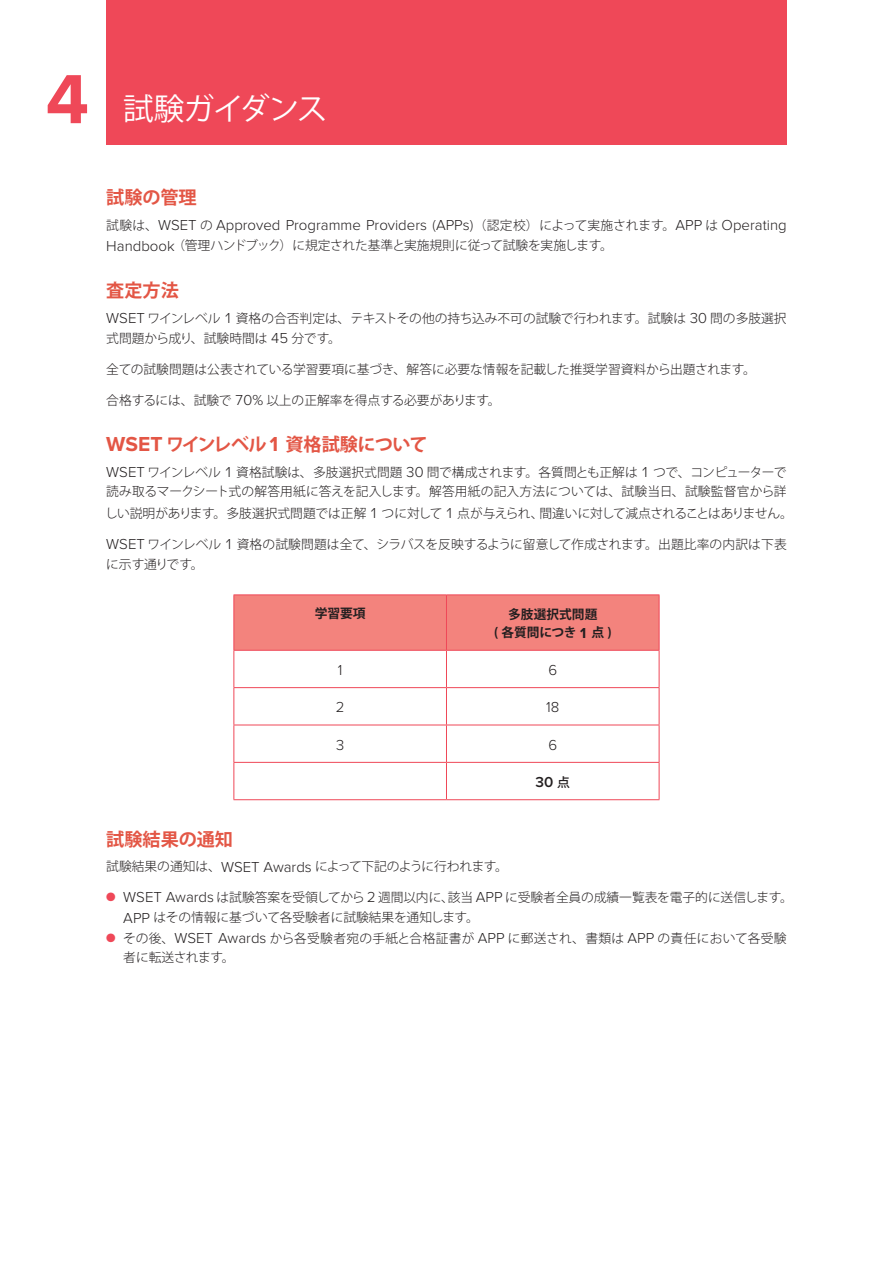
<style>
.page{position:relative;width:893px;height:1263px;background:#fff}
.page>*{position:absolute;margin:0;border:0;box-sizing:border-box;transform-origin:0 0}
.t1{font:700 72px "Proxima Nova";color:#ef4858}
.t2{font:300 36px "Proxima Nova";color:#fff}
.t3{font:30.6px "Koz Go Pro";letter-spacing:-.035em;color:#fff}
.t4{font:700 18.15px "Koz Go Pro";letter-spacing:-.03em;color:#e35645}
.t5{font:700 18.15px "Koz Go Pro";letter-spacing:-.01em;color:#e35645}
.t6{font:300 15px "Proxima Nova";color:#231f20}
.t7{font:600 15px "Proxima Nova";color:#231f20}
.t8{font:300 12.75px/20.2px "Koz Go Pro";color:#231f20}
.t9{font:300 12.75px "Koz Go Pro";letter-spacing:-.02em;color:#231f20}
.t10{font:300 12.75px/19.2px "Koz Go Pro";letter-spacing:.025em;color:#231f20}
.t11{font:700 12.75px/18px "Koz Go Pro";color:#231f20;text-align:center}
.s1{font-weight:700;font-size:72px}
.s2{font-family:"Koz Go Pro";font-size:12.75px}
.s3{font-family:"Proxima Nova";font-size:15px}
.s4{font-family:"Proxima Nova";font-size:21px}
.s5{font-family:"Koz Go Pro";font-weight:500;font-size:12.75px}
.s6{color:#ef4858}
</style>
<div class="page">
<div style="left:234px;top:595px;width:425px;height:55px;background:#f3837d"></div>
<hr style="left:233px;top:595px;width:1px;height:55px;background:#ef4858">
<hr style="left:233px;top:594px;width:213px;height:1px;background:#ef4858">
<hr style="left:446px;top:594px;width:213px;height:1px;background:#ef4858">
<hr style="left:446px;top:595px;width:1px;height:55px;background:#ef4858">
<hr style="left:659px;top:595px;width:1px;height:55px;background:#ef4858">
<hr style="left:233px;top:651px;width:1px;height:36px;background:#ef4858">
<hr style="left:233px;top:688px;width:1px;height:37px;background:#ef4858">
<hr style="left:233px;top:650px;width:213px;height:1px;background:#ef4858">
<hr style="left:233px;top:687px;width:213px;height:1px;background:#ef4858">
<hr style="left:446px;top:651px;width:1px;height:36px;background:#ef4858">
<hr style="left:446px;top:688px;width:1px;height:37px;background:#ef4858">
<hr style="left:446px;top:650px;width:213px;height:1px;background:#ef4858">
<hr style="left:659px;top:651px;width:1px;height:36px;background:#ef4858">
<hr style="left:659px;top:688px;width:1px;height:37px;background:#ef4858">
<hr style="left:446px;top:687px;width:213px;height:1px;background:#ef4858">
<hr style="left:233px;top:725px;width:1px;height:37px;background:#ef4858">
<hr style="left:233px;top:725px;width:213px;height:1px;background:#ef4858">
<hr style="left:446px;top:725px;width:1px;height:37px;background:#ef4858">
<hr style="left:446px;top:725px;width:213px;height:1px;background:#ef4858">
<hr style="left:659px;top:725px;width:1px;height:37px;background:#ef4858">
<hr style="left:233px;top:763px;width:1px;height:36px;background:#ef4858">
<hr style="left:233px;top:762px;width:213px;height:1px;background:#ef4858">
<hr style="left:233px;top:799px;width:213px;height:1px;background:#ef4858">
<hr style="left:446px;top:763px;width:1px;height:36px;background:#ef4858">
<hr style="left:446px;top:762px;width:213px;height:1px;background:#ef4858">
<hr style="left:659px;top:763px;width:1px;height:36px;background:#ef4858">
<hr style="left:446px;top:799px;width:213px;height:1px;background:#ef4858">
<div style="left:106px;top:0;width:681px;height:144px;background:#ef4858"></div>
<h1 class="t1" style="left:46px;top:58px;width:44px">4</h1>
<h2 class="t2" style="left:106px;top:78px;width:131px"><span class="s1">3</span> Title</h2>
<h3 class="t3" style="left:123px;top:89px;width:205px">試験ガイダンス</h3>
<h3 class="t5" style="left:106px;top:186px;width:92px">試験の管理</h3>
<p class="t6" style="left:106px;top:217px;width:682px"><span class="s2">試験は、</span>WSET <span class="s2">の</span> Approved Programme Providers <span class="s2">(</span>APPs<span class="s2">)（認定校）によって実施されます。</span>APP <span class="s2">は</span> Operating</p>
<p class="t9" style="left:106px;top:237px;width:508px"><span class="s3">Handbook</span> （管理ハンドブック）に規定された基準と実施規則に従って試験を実施します。</p>
<h3 class="t5" style="left:106px;top:279px;width:74px">査定方法</h3>
<p class="t8" style="left:106px;top:308px;width:682px"><span class="s3">WSET</span> ワインレベル <span class="s3">1</span> 資格の合否判定は、テキストその他の持ち込み不可の試験で行われます。試験は <span class="s3">30</span> 問の多肢選択式問題から成り、試験時間は <span class="s3">45</span> 分です。</p>
<p class="t8" style="left:106px;top:359px;width:651px">全ての試験問題は公表されている学習要項に基づき、解答に必要な情報を記載した推奨学習資料から出題されます。</p>
<p class="t8" style="left:106px;top:390px;width:396px">合格するには、試験で <span class="s3">70%</span> 以上の正解率を得点する必要があります。</p>
<h3 class="t4" style="left:106px;top:433px;width:323px"><span class="s4">WSET</span> ワインレベル<span class="s4">1</span> 資格試験について</h3>
<p class="t8" style="left:106px;top:463px;width:682px;line-height:19.2px"><span class="s3">WSET</span> ワインレベル <span class="s3">1</span> 資格試験は、多肢選択式問題 <span class="s3">30</span> 問で構成されます。各質問とも正解は <span class="s3">1</span> つで、コンピューターで読み取るマークシート式の解答用紙に答えを記入します。解答用紙の記入方法については、試験当日、試験監督官から詳</p>
<p class="t9" style="left:105px;top:505px;width:689px">しい説明があります。多肢選択式問題では正解 <span class="s3">1</span> つに対して <span class="s3">1</span> 点が与えられ、間違いに対して減点されることはありません。</p>
<p class="t8" style="left:106px;top:534px;width:682px"><span class="s3">WSET</span> ワインレベル <span class="s3">1</span> 資格の試験問題は全て、シラバスを反映するように留意して作成されます。出題比率の内訳は下表に示す通りです。</p>
<p class="t11" style="left:315px;top:605px;width:52px">学習要項</p>
<p class="t11" style="left:494px;top:606px;width:119px">多肢選択式問題<br>( 各質問につき <span class="s3">1</span> 点 )</p>
<p class="t6" style="left:338px;top:661px;width:6px">1</p>
<p class="t6" style="left:548px;top:661px;width:10px">6</p>
<p class="t6" style="left:336px;top:699px;width:10px">2</p>
<p class="t6" style="left:546px;top:699px;width:15px">18</p>
<p class="t6" style="left:336px;top:736px;width:10px">3</p>
<p class="t6" style="left:548px;top:736px;width:10px">6</p>
<p class="t7" style="left:536px;top:773px;width:36px">30 <span class="s5">点</span></p>
<h3 class="t5" style="left:106px;top:827px;width:128px">試験結果の通知</h3>
<p class="t8" style="left:106px;top:857px;width:403px">試験結果の通知は、<span class="s3">WSET Awards</span> によって下記のように行われます。</p>
<p class="t8" style="left:123px;top:887px;width:671px;text-indent:-17px"><span class="s6">●</span> <span class="s3">WSET Awards</span> は試験答案を受領してから<span class="s3">2</span> 週間以内に、該当 <span class="s3">APP</span> に受験者全員の成績一覧表を電子的に送信します。<br><span class="s3">APP</span> はその情報に基づいて各受験者に試験結果を通知します。</p>
<p class="t10" style="left:123px;top:928px;width:665px;text-indent:-17px"><span class="s6">●</span> その後、<span class="s3">WSET Awards</span> から各受験者宛の手紙と合格証書が <span class="s3">APP</span> に郵送され、書類は <span class="s3">APP</span> の責任において各受験者に転送されます。</p>
</div>
